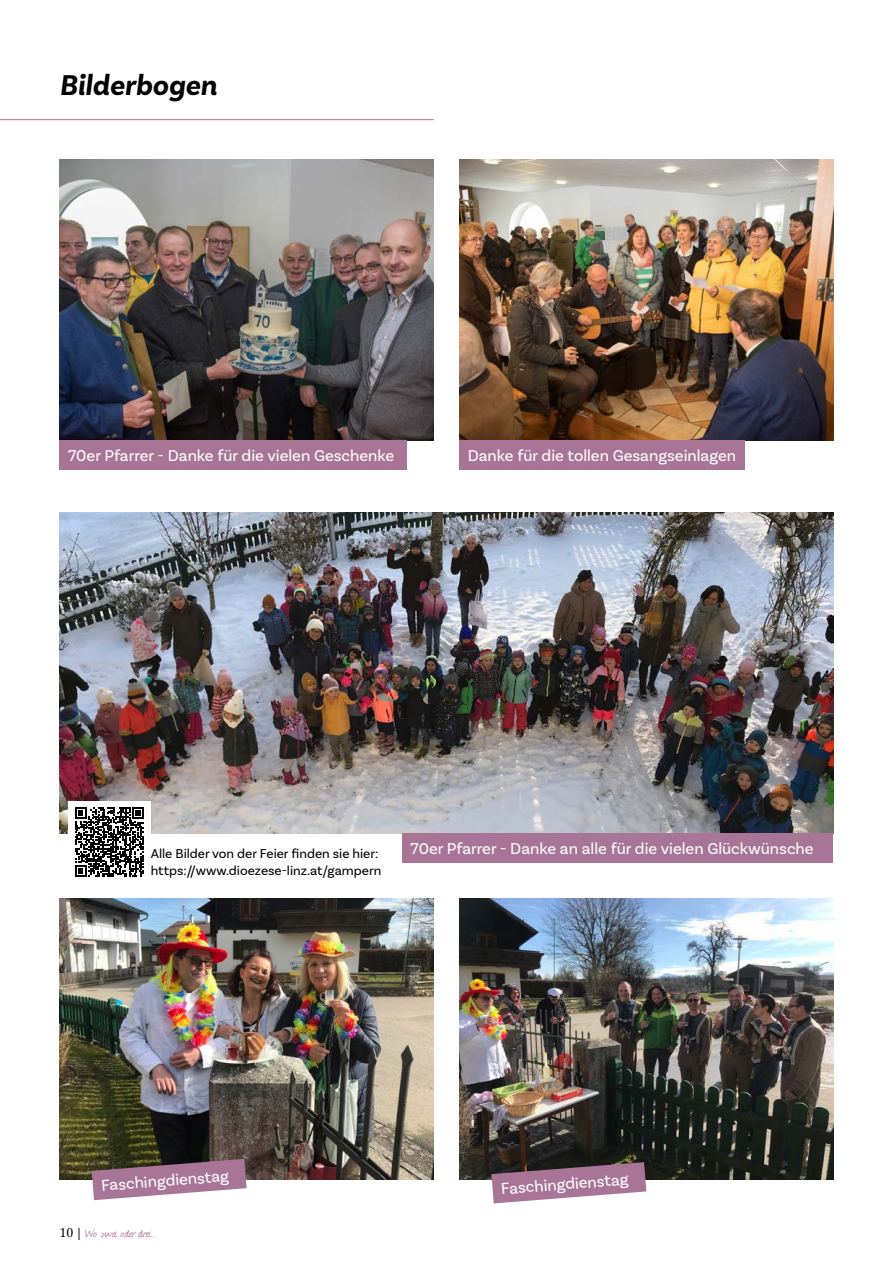
<style>
.page{position:relative;width:893px;height:1263px;background:#fff}
.page>*{position:absolute;margin:0;border:0;box-sizing:border-box;transform-origin:0 0}
.t1{font:italic 700 30px "Basic Sans";color:#000}
.t2{font:16.5px "Basic Sans";color:#fff}
.t3{font:15px "Journal";letter-spacing:-.02em;color:#a87597}
.t4{font:13.5px/16.2px "Basic Sans";color:#000}
.s1{font-family:"Lin Libertine";color:#000}
.s2{font-family:"Futura PT";font-size:12px;color:#000}
</style>
<div class="page">
<img style="left:459px;top:899px;width:374px;height:280px">
<img style="left:459px;top:159px;width:374px;height:281px">
<img style="left:60px;top:159px;width:374px;height:281px">
<img style="left:60px;top:512px;width:773px;height:321px">
<img style="left:60px;top:899px;width:374px;height:280px">
<svg style="left:491px;top:1162px;width:155px;height:41px;background:#9f7b92"></svg>
<svg style="left:92px;top:1159px;width:155px;height:41px;background:#a37f94"></svg>
<div style="left:60px;top:441px;width:347px;height:29px;background:#a87597"></div>
<div style="left:459px;top:441px;width:286px;height:29px;background:#a87597"></div>
<div style="left:402px;top:833px;width:430px;height:30px;background:#a87597"></div>
<hr style="left:0;top:119px;width:434px;height:1px;background:#a87597">
<div style="left:68px;top:801px;width:83px;height:82px;background:#fff"></div>
<svg style="left:75px;top:807px;width:69px;height:69px"></svg>
<h1 class="t1" style="left:60px;top:67px;width:159px">Bilderbogen</h1>
<p class="t2" style="left:68px;top:446px;width:328px">70er Pfarrer - Danke fü r die vielen Geschenke</p>
<p class="t2" style="left:468px;top:446px;width:270px">Danke fü r die tollen Gesangseinlagen</p>
<p class="t4" style="left:151px;top:845px;width:232px">Alle Bilder von der Feier finden sie hier: https://www.dioezese-linz.at/gampern</p>
<p class="t2" style="left:410px;top:839px;width:405px">70er Pfarrer - Danke an alle fü r die vielen Glückwü nsche</p>
<p class="t2" style="left:101px;top:1176px;width:129px;rotate:-5deg">Faschingdienstag</p>
<p class="t2" style="left:500px;top:1179px;width:129px;rotate:-5deg">Faschingdienstag</p>
<p class="t3" style="left:60px;top:1222px;width:97px"><span class="s1">10</span> <span class="s2">|</span> Wo zwei oder drei..</p>
</div>
